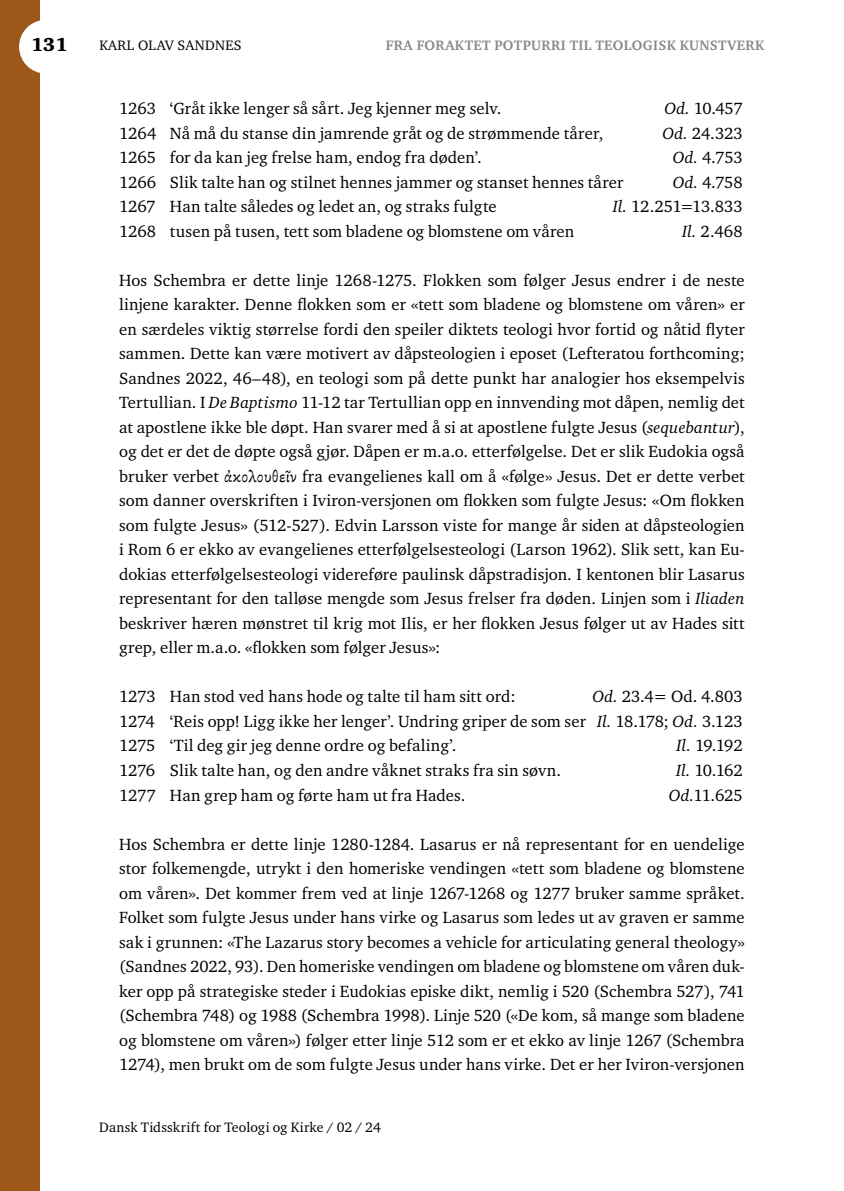
<style>
.page{position:relative;width:844px;height:1191px;background:#fff}
.page>*{position:absolute;margin:0;border:0;box-sizing:border-box;transform-origin:0 0}
.t1{font:900 19.25px "Charter ITC Std";color:#000}
.t2{font:16.62px/24.5px "Charter ITC Std";letter-spacing:.005em;color:#000;text-align:justify}
.t3{font:14px "Charter ITC Std";letter-spacing:.015em;color:#000}
.t4{font:700 14px "Charter ITC Std";letter-spacing:.025em;color:#86888a}
.s1{font-style:italic}
.s2{font-family:"SBL Greek"}
</style>
<div class="page">
<div style="left:0;top:0;width:40px;height:1191px;background:#9d5719"></div>
<div style="left:19px;top:20px;width:54px;height:54px;background:#fff;border-radius:50%"></div>
<p class="t1" style="left:31px;top:33px;width:38px">131</p>
<p class="t3" style="left:99px;top:37px;width:144px">KARL OLAV SANDNES</p>
<p class="t4" style="left:386px;top:37px;width:380px">FRA FORAKTET POTPURRI TIL TEOLOGISK KUNSTVERK</p>
<p class="t2" style="left:119px;top:96px;width:383px">1263 ‘Gråt ikke lenger så sårt. Jeg kjenner meg selv.</p>
<p class="t2" style="left:664px;top:96px;width:80px"><span class="s1">Od.</span> 10.457</p>
<p class="t2" style="left:119px;top:120px;width:485px">1264 Nå må du stanse din jamrende gråt og de strømmende tårer,</p>
<p class="t2" style="left:662px;top:120px;width:82px"><span class="s1">Od.</span> 24.323</p>
<p class="t2" style="left:119px;top:145px;width:364px">1265 for da kan jeg frelse ham, endog fra døden’.</p>
<p class="t2" style="left:672px;top:145px;width:71px"><span class="s1">Od.</span> 4.753</p>
<p class="t2" style="left:119px;top:169px;width:505px">1266 Slik talte han og stilnet hennes jammer og stanset hennes tårer</p>
<p class="t2" style="left:672px;top:169px;width:71px"><span class="s1">Od.</span> 4.758</p>
<p class="t2" style="left:119px;top:194px;width:379px">1267 Han talte således og ledet an, og straks fulgte</p>
<p class="t2" style="left:612px;top:194px;width:131px"><span class="s1">Il.</span> 12.251=13.833</p>
<p class="t2" style="left:119px;top:218px;width:456px">1268 tusen på tusen, tett som bladene og blomstene om våren</p>
<p class="t2" style="left:682px;top:218px;width:62px"><span class="s1">Il.</span> 2.468</p>
<p class="t2" style="left:119px;top:267px;width:627px">Hos Schembra er dette linje 1268-1275. Flokken som følger Jesus endrer i de neste linjene karakter. Denne flokken som er «tett som bladene og blomstene om våren» er en særdeles viktig størrelse fordi den speiler diktets teologi hvor fortid og nåtid flyter sammen. Dette kan være motivert av dåpsteologien i eposet (Lefteratou forthcoming; Sandnes 2022, 46–48), en teologi som på dette punkt har analogier hos eksempelvis Tertullian. I <span class="s1">De Baptismo</span> 11-12 tar Tertullian opp en innvending mot dåpen, nemlig det at apostlene ikke ble døpt. Han svarer med å si at apostlene fulgte Jesus (<span class="s1">sequebantur</span>), og det er det de døpte også gjør. Dåpen er m.a.o. etterfølgelse. Det er slik Eudokia også bruker verbet <span class="s2">ἀκολουθεῖν</span> fra evangelienes kall om å «følge» Jesus. Det er dette verbet som danner overskriften i Iviron-versjonen om flokken som fulgte Jesus: «Om flokken som fulgte Jesus» (512-527). Edvin Larsson viste for mange år siden at dåpsteologien i Rom 6 er ekko av evangelienes etterfølgelsesteologi (Larson 1962). Slik sett, kan Eu&shy;dokias etterfølgelsesteologi videreføre paulinsk dåpstradisjon. I kentonen blir Lasarus representant for den talløse mengde som Jesus frelser fra døden. Linjen som i <span class="s1">Iliaden </span>beskriver hæren mønstret til krig mot Ilis, er her flokken Jesus følger ut av Hades sitt grep, eller m.a.o. «flokken som følger Jesus»:</p>
<p class="t2" style="left:119px;top:684px;width:398px">1273 Han stod ved hans hode og talte til ham sitt ord:</p>
<p class="t2" style="left:119px;top:684px;width:624px;text-indent:473px"><span class="s1">Od.</span> 23.4= Od. 4.803<br>1274 ‘Reis opp! Ligg ikke her lenger’. Undring griper de som ser <span class="s1">Il.</span> 18.178; <span class="s1">Od.</span> 3.123<br>1275 ‘Til deg gir jeg denne ordre og befaling’.</p>
<p class="t2" style="left:676px;top:733px;width:68px"><span class="s1">Il.</span> 19.192</p>
<p class="t2" style="left:119px;top:758px;width:443px">1276 Slik talte han, og den andre våknet straks fra sin søvn.</p>
<p class="t2" style="left:675px;top:758px;width:68px"><span class="s1">Il.</span> 10.162</p>
<p class="t2" style="left:119px;top:782px;width:347px">1277 Han grep ham og førte ham ut fra Hades.</p>
<p class="t2" style="left:668px;top:782px;width:75px"><span class="s1">Od.</span>11.625</p>
<p class="t2" style="left:119px;top:831px;width:627px">Hos Schembra er dette linje 1280-1284. Lasarus er nå representant for en uendelige stor folkemengde, utrykt i den homeriske vendingen «tett som bladene og blomstene om våren». Det kommer frem ved at linje 1267-1268 og 1277 bruker samme språket.<br>Folket som fulgte Jesus under hans virke og Lasarus som ledes ut av graven er samme sak i grunnen: «The Lazarus story becomes a vehicle for articulating general theology» (Sandnes 2022, 93). Den homeriske vendingen om bladene og blomstene om våren duk&shy;ker opp på strategiske steder i Eudokias episke dikt, nemlig i 520 (Schembra 527), 741 (Schembra 748) og 1988 (Schembra 1998). Linje 520 («De kom, så mange som bladene og blomstene om våren») følger etter linje 512 som er et ekko av linje 1267 (Schembra 1274), men brukt om de som fulgte Jesus under hans virke. Det er her Iviron-versjonen</p>
<p class="t3" style="left:99px;top:1118px;width:283px">Dansk Tidsskrift for Teologi og Kirke / 02 / 24</p>
</div>
